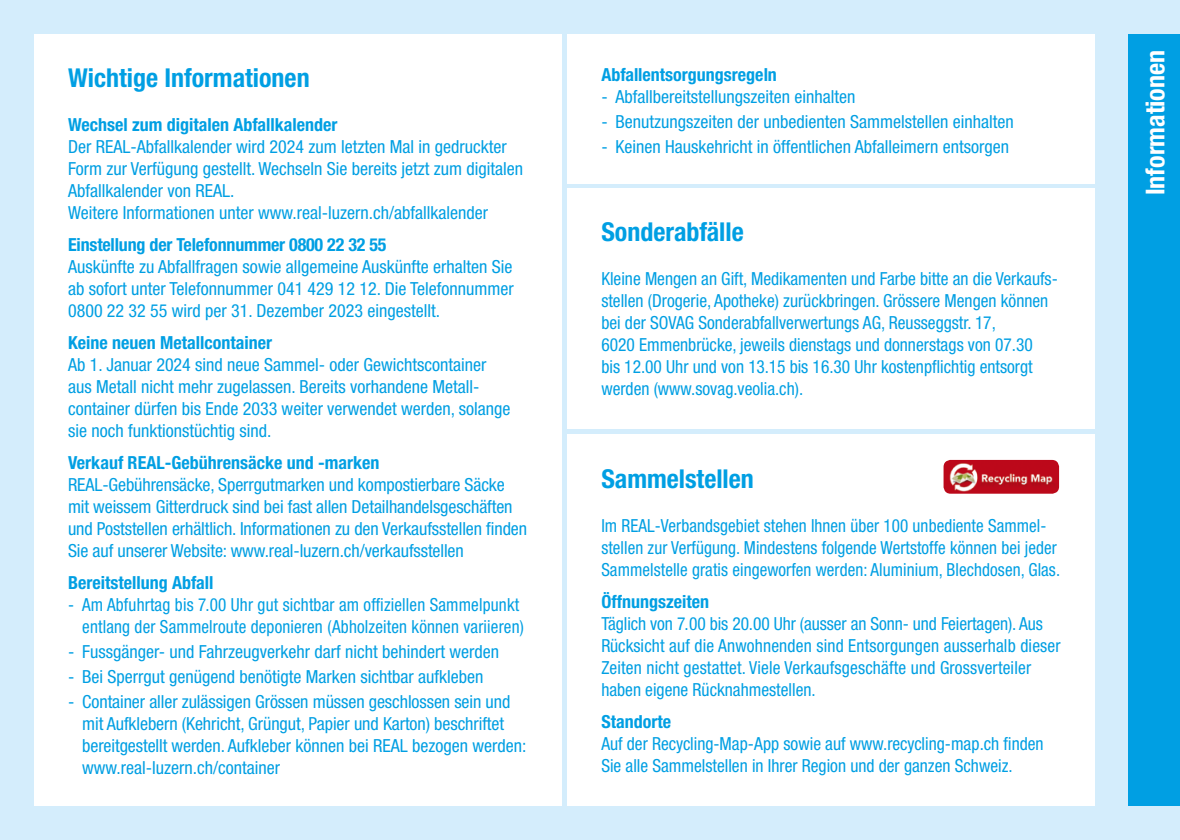
<style>
.page{position:relative;width:1180px;height:840px;background:#fff}
.page>*{position:absolute;margin:0;border:0;box-sizing:border-box;transform-origin:0 0}
.t1{font:700 condensed 26px "Helvetica Neue LT Pro";color:#009fe3}
.t2{font:700 condensed 26px "Helvetica Neue LT Pro";color:#fff}
.t3{font:condensed 18px/22px "Helvetica Neue LT Pro";color:#009fe3}
.t4{font:condensed 18px/22px "Helvetica Neue LT Pro";color:#009fe3;scale:.95 1}
.t5{font:700 condensed 18px "Helvetica Neue LT Pro";color:#009fe3}
</style>
<div class="page">
<div style="left:0;top:0;width:1179px;height:839px;background:#d4edfc"></div>
<div style="left:1128px;top:34px;width:51px;height:771px;background:#009fe3"></div>
<div style="left:567px;top:34px;width:527px;height:150px;background:#fff"></div>
<div style="left:567px;top:434px;width:527px;height:371px;background:#fff"></div>
<div style="left:34px;top:34px;width:527px;height:771px;background:#fff"></div>
<img style="left:943px;top:459px;width:115px;height:34px">
<div style="left:567px;top:188px;width:527px;height:241px;background:#fff"></div>
<h1 class="t1" style="left:68px;top:62px;width:243px">Wichtige Informationen</h1>
<p class="t5" style="left:68px;top:113px;width:271px">Wechsel zum digitalen Abfallkalender</p>
<p class="t3" style="left:68px;top:135px;width:456px">Der REAL-Abfallkalender wird 2024 zum letzten Mal in gedruckter Form zur Verfügung gestellt. Wechseln Sie bereits jetzt zum digitalen Abfallkalender von REAL.<br>Weitere Informationen unter www.real-luzern.ch/abfallkalender</p>
<p class="t5" style="left:68px;top:233px;width:320px">Einstellung der Telefonnummer 0800 22 32 55</p>
<p class="t3" style="left:68px;top:255px;width:447px;text-align:justify">Auskünfte zu Abfallfragen sowie allgemeine Auskünfte erhalten Sie ab sofort unter Telefonnummer 041 429 12 12. Die Telefonnummer 0800 22 32 55 wird per 31. Dezember 2023 eingestellt.</p>
<p class="t5" style="left:68px;top:331px;width:205px">Keine neuen Metallcontainer</p>
<p class="t3" style="left:68px;top:353px;width:444px">Ab 1. Januar 2024 sind neue Sammel- oder Gewichtscontainer aus Metall nicht mehr zugelassen. Bereits vorhandene Metall&shy;container dürfen bis Ende 2033 weiter verwendet werden, solange sie noch funktionstüchtig sind.</p>
<p class="t5" style="left:68px;top:451px;width:313px">Verkauf REAL-Gebührensäcke und -marken</p>
<p class="t3" style="left:68px;top:473px;width:460px">REAL-Gebührensäcke, Sperrgutmarken und kompostierbare Säcke mit weissem Gitterdruck sind bei fast allen Detailhandelsgeschäften und Poststellen erhältlich. Informationen zu den Verkaufsstellen finden Sie auf unserer Website: www.real-luzern.ch/verkaufsstellen</p>
<p class="t5" style="left:68px;top:571px;width:147px">Bereitstellung Abfall</p>
<p class="t4" style="left:68px;top:593px;width:481px;text-align:right">- Am Abfuhrtag bis 7.00 Uhr gut sichtbar am offiziellen Sammelpunkt entlang der Sammelroute deponieren (Abholzeiten können variieren)</p>
<p class="t3" style="left:68px;top:640px;width:432px">- Fussgänger- und Fahrzeugverkehr darf nicht behindert werden</p>
<p class="t3" style="left:68px;top:665px;width:417px">- Bei Sperrgut genügend benötigte Marken sichtbar aufkleben</p>
<p class="t3" style="left:82px;top:690px;width:445px;text-indent:-14px">- Container aller zulässigen Grössen müssen geschlossen sein und mit Aufklebern (Kehricht, Grüngut, Papier und Karton) beschriftet bereitgestellt werden. Aufkleber können bei REAL bezogen werden: www.real-luzern.ch/container</p>
<p class="t5" style="left:601px;top:64px;width:177px">Abfallentsorgungsregeln</p>
<p class="t3" style="left:601px;top:85px;width:256px">- Abfallbereitstellungszeiten einhalten</p>
<p class="t3" style="left:601px;top:110px;width:414px">- Benutzungszeiten der unbedienten Sammelstellen einhalten</p>
<p class="t3" style="left:601px;top:135px;width:409px">- Keinen Hauskehricht in öffentlichen Abfalleimern entsorgen</p>
<h1 class="t1" style="left:601px;top:216px;width:144px">Sonderabfälle</h1>
<p class="t3" style="left:601px;top:267px;width:458px">Kleine Mengen an Gift, Medikamenten und Farbe bitte an die Verkaufs&shy;stellen (Drogerie, Apotheke) zurückbringen. Grössere Mengen können bei der SOVAG Sonderabfallverwertungs AG, Reusseggstr. 17,<br>6020 Emmenbrücke, jeweils dienstags und donnerstags von 07.30<br>bis 12.00 Uhr und von 13.15 bis 16.30 Uhr kostenpflichtig entsorgt werden (www.sovag.veolia.ch).</p>
<h1 class="t1" style="left:601px;top:462px;width:154px">Sammelstellen</h1>
<p class="t4" style="left:601px;top:514px;width:484px">Im REAL-Verbandsgebiet stehen Ihnen über 100 unbediente Sammel&shy;stellen zur Verfügung. Mindestens folgende Wertstoffe können bei jeder<br>Sammelstelle gratis eingeworfen werden: Aluminium, Blechdosen, Glas.</p>
<p class="t5" style="left:601px;top:590px;width:109px">Öffnungszeiten</p>
<p class="t3" style="left:601px;top:612px;width:461px">Täglich von 7.00 bis 20.00 Uhr (ausser an Sonn- und Feiertagen). Aus Rücksicht auf die Anwohnenden sind Entsorgungen ausserhalb dieser Zeiten nicht gestattet. Viele Verkaufsgeschäfte und Grossverteiler haben eigene Rücknahmestellen.</p>
<p class="t5" style="left:601px;top:710px;width:71px">Standorte</p>
<p class="t3" style="left:601px;top:732px;width:444px">Auf der Recycling-Map-App sowie auf www.recycling-map.ch finden<br>Sie alle Sammelstellen in Ihrer Region und der ganzen Schweiz.</p>
<h1 class="t2" style="left:1139px;top:195px;width:147px;rotate:-90deg">Informationen</h1>
</div>
